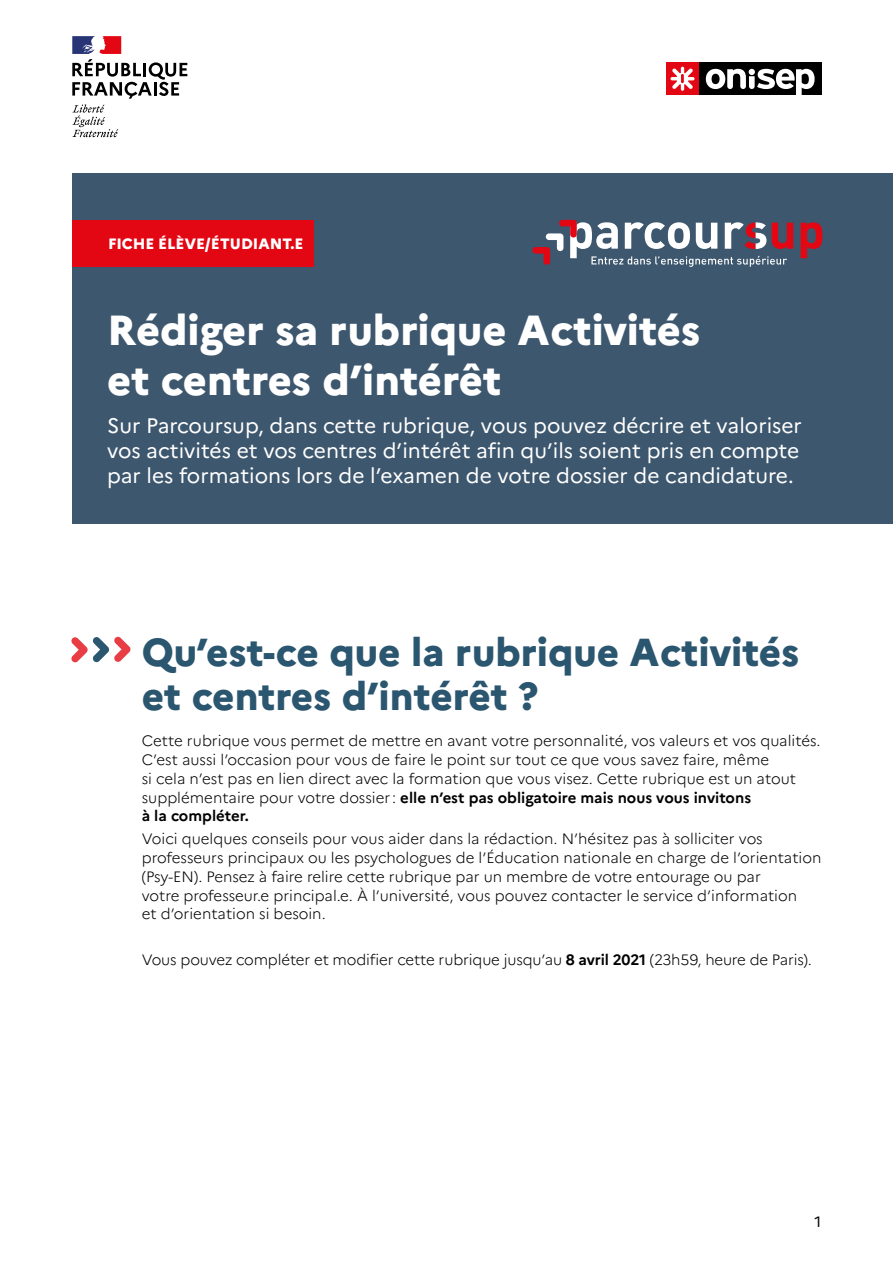
<style>
.page{position:relative;width:893px;height:1263px;background:#fff}
.page>*{position:absolute;margin:0;border:0;box-sizing:border-box;transform-origin:0 0}
.t1{font:800 42px/50.4px "Marianne";color:#fff}
.t2{font:800 39px/43.5px "Marianne";color:#2b566f}
.t3{font:21px/25.2px "Marianne";color:#fff;text-align:justify}
.t4{font:300 15px/18.8px "Marianne";color:#000}
.t5{font:800 15px "Marianne";color:#fff}
.t6{font:15px "Marianne";color:#000}
.s1{font-weight:700}
</style>
<div class="page">
<svg style="left:72px;top:36px;width:115px;height:101px"></svg>
<div style="left:699px;top:62px;width:122px;height:33px;background:#000"></div>
<svg style="left:706px;top:69px;width:109px;height:26px"></svg>
<div style="left:666px;top:62px;width:33px;height:33px;background:#e30613"></div>
<svg style="left:670px;top:67px;width:24px;height:24px"></svg>
<div style="left:72px;top:173px;width:821px;height:351px;background:#3d576e"></div>
<div style="left:72px;top:220px;width:242px;height:47px;background:#e30613"></div>
<svg style="left:801px;top:222px;width:21px;height:36px"></svg>
<svg style="left:532px;top:220px;width:261px;height:47px"></svg>
<svg style="left:71px;top:636px;width:60px;height:26px"></svg>
<p class="t5" style="left:108px;top:234px;width:197px">FICHE ÉLÈVE/ÉTUDIANT.E</p>
<h1 class="t1" style="left:107px;top:304px;width:595px">Rédiger sa rubrique Activités et centres d’intérêt</h1>
<h3 class="t3" style="left:107px;top:413px;width:696px">Sur Parcoursup, dans cette rubrique, vous pouvez décrire et valoriser vos activités et vos centres d’intérêt afin qu’ils soient pris en compte par les formations lors de l’examen de votre dossier de candidature.</h3>
<h2 class="t2" style="left:142px;top:631px;width:659px">Qu’est-ce que la rubrique Activités et centres d’intérêt ?</h2>
<p class="t4" style="left:142px;top:731px;width:680px">Cette rubrique vous permet de mettre en avant votre personnalité, vos valeurs et vos qualités.<br>C’est aussi l’occasion pour vous de faire le point sur tout ce que vous savez faire, même<br>si cela n’est pas en lien direct avec la formation que vous visez. Cette rubrique est un atout supplémentaire pour votre dossier: <span class="s1">elle n’est pas obligatoire mais nous vous invitons<br>à la compléter.</span></p>
<p class="t4" style="left:142px;top:829px;width:681px">Voici quelques conseils pour vous aider dans la rédaction. N’hésitez pas à solliciter vos professeurs principaux ou les psychologues de l’Éducation nationale en charge de l’orientation (Psy-EN). Pensez à faire relire cette rubrique par un membre de votre entourage ou par<br>votre professeur.e principal.e. À l’université, vous pouvez contacter le service d’information<br>et d’orientation si besoin.</p>
<p class="t4" style="left:142px;top:950px;width:671px">Vous pouvez compléter et modifier cette rubrique jusqu’au <span class="s1">8 avril 2021</span> (23h59, heure de Paris).</p>
<p class="t6" style="left:815px;top:1213px;width:8px">1</p>
</div>
